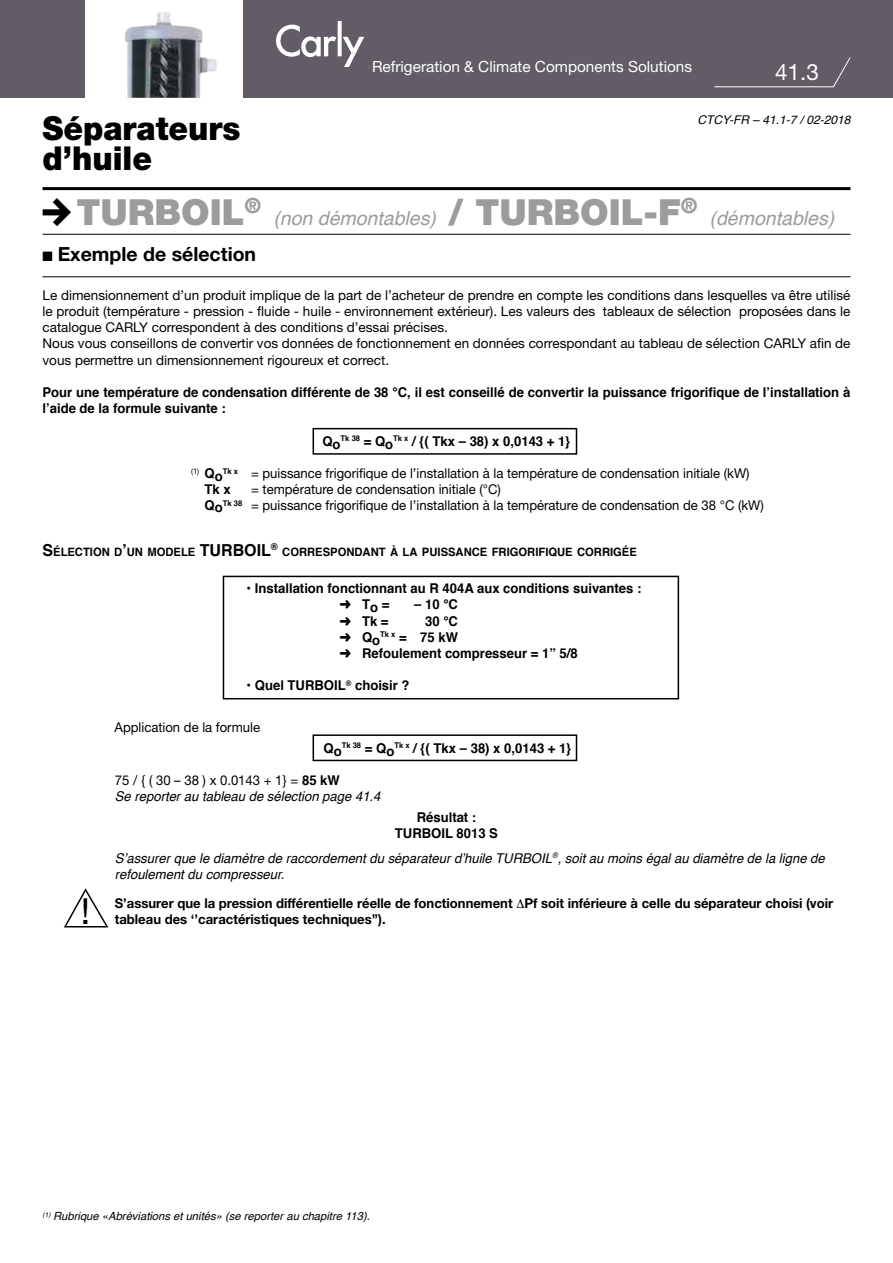
<style>
.page{position:relative;width:893px;height:1263px;background:#fff}
.page>*{position:absolute;margin:0;border:0;box-sizing:border-box;transform-origin:0 0}
.t1{font:900 36px "Helvetica Neue";color:#9c9c9d}
.t2{font:36px "Helvetica Neue";color:#000}
.t3{font:900 33px/30px "Helvetica Neue";color:#000;scale:.95 1}
.t4{font:22.5px "Helvetica Neue";color:#fff}
.t5{font:italic 19.5px "Helvetica";color:#9c9c9d}
.t6{font:700 19.5px "Helvetica Neue";color:#000}
.t7{font:15.3px "Helvetica Neue";color:#fff}
.t8{font:13.5px/16.2px "Helvetica Neue";color:#000}
.t9{font:700 13.5px/16.2px "Helvetica";color:#000}
.t10{font:italic 13.5px/16.2px "Helvetica";color:#000}
.t11{font:700 13.5px/16.2px "Helvetica Neue";color:#000}
.t12{font:italic 12px "Helvetica";color:#000}
.t13{font:700 11.55px "Helvetica";color:#000}
.t14{font:italic 11.25px "Helvetica";color:#000}
.t15{font:700 7.8px "Helvetica";color:#000}
.t16{font:7.8px "Helvetica Neue";color:#000}
.s1{font-family:"Helvetica Neue";font-weight:900;font-style:normal;font-size:36px}
.s2{font-size:13.5px}
.s3{font-family:"Helvetica";font-weight:700;font-size:13.5px}
.s4{font-family:"Helvetica";font-weight:700}
.s5{font-size:16.5px}
</style>
<div class="page">
<div style="left:0;top:0;width:893px;height:98px;background:#615c66"></div>
<hr style="left:43px;top:187px;width:807px;height:3px;background:#000">
<hr style="left:43px;top:234px;width:807px;height:1px;background:#000">
<hr style="left:43px;top:276px;width:807px;height:1px;background:#000">
<div style="left:85px;top:0;width:157px;height:100px;background:#fff"></div>
<img style="left:276px;top:21px;width:88px;height:45px">
<svg style="left:714px;top:57px;width:137px;height:31px"></svg>
<img style="left:125px;top:12px;width:92px;height:86px">
<div style="left:223px;top:576px;width:456px;height:123px;border:2px solid #000"></div>
<div style="left:313px;top:428px;width:264px;height:27px;border:2px solid #000"></div>
<div style="left:313px;top:734px;width:264px;height:27px;border:2px solid #000"></div>
<svg style="left:64px;top:888px;width:45px;height:40px"></svg>
<p class="t7" style="left:372px;top:57px;width:322px">Refrigeration &amp; Climate Components Solutions</p>
<h3 class="t4" style="left:775px;top:58px;width:45px">41.3</h3>
<h2 class="t3" style="left:43px;top:113px;width:210px">Séparateurs d’huile</h2>
<p class="t12" style="left:697px;top:110px;width:154px">CTCY-FR – 41.1-7 / 02-2018</p>
<h1 class="t1" style="left:77px;top:190px;width:186px">TURBOIL<sup>®</sup></h1>
<h3 class="t5" style="left:273px;top:203px;width:426px">(non démontables) <span class="s1">/ TURBOIL-F</span><sup>®</sup></h3>
<h3 class="t5" style="left:710px;top:203px;width:126px">(démontables)</h3>
<h3 class="t6" style="left:43px;top:242px;width:215px">■ Exemple de sélection</h3>
<p class="t8" style="left:43px;top:287px;width:809px">Le dimensionnement d’un produit implique de la part de l’acheteur de prendre en compte les conditions dans lesquelles va être utilisé le produit (température - pression - fluide - huile - environnement extérieur). Les valeurs des tableaux de sélection proposées dans le catalogue CARLY correspondent à des conditions d’essai précises.<br>Nous vous conseillons de convertir vos données de fonctionnement en données correspondant au tableau de sélection CARLY afin de vous permettre un dimensionnement rigoureux et correct.</p>
<p class="t9" style="left:43px;top:384px;width:809px">Pour une température de condensation différente de 38 °C, il est conseillé de convertir la puissance frigorifique de l’installation à l’aide de la formule suivante :</p>
<p class="t9" style="left:322px;top:434px;width:20px">Qo</p>
<p class="t15" style="left:341px;top:432px;width:54px">Tk 38 <span class="s2">= Qo</span></p>
<p class="t9" style="left:393px;top:433px;width:179px"><sup>Tk</sup> <sup>x</sup> / {( Tkx – 38) x 0,0143 + 1}</p>
<p class="t16" style="left:191px;top:466px;width:33px">(1) <span class="s3">Qo</span></p>
<p class="t8" style="left:223px;top:465px;width:528px"><sup>Tk</sup> <sup>x</sup> = puissance frigorifique de l’installation à la température de condensation initiale (kW)</p>
<p class="t9" style="left:205px;top:481px;width:28px">Tk x</p>
<p class="t8" style="left:205px;top:481px;width:561px;text-indent:47px">= température de condensation initiale (°C)<br><span class="s4">Qo</span><sup>Tk</sup> <sup>38</sup> = puissance frigorifique de l’installation à la température de condensation de 38 °C (kW)</p>
<p class="t13" style="left:43px;top:542px;width:596px"><span class="s5">S</span>ÉLECTION D<span class="s5">’</span>UN MODELE <span class="s5">TU RBOIL</span><sup>®</sup> CORRESPONDANT À LA PUISSANCE FRIGORIFIQUE CORRIGÉE</p>
<p class="t9" style="left:340px;top:580px;width:303px;text-indent:-93px">• Installation fonctionnant au R 404A aux conditions suivantes : ➜ To =</p>
<p class="t9" style="left:414px;top:597px;width:45px">– 10 °C</p>
<h1 class="t2" style="left:81px;top:890px;width:11px">!</h1>
<p class="t9" style="left:340px;top:613px;width:51px">➜ Tk =</p>
<p class="t9" style="left:425px;top:613px;width:34px">30 °C</p>
<p class="t9" style="left:340px;top:631px;width:42px">➜ Qo</p>
<p class="t9" style="left:340px;top:629px;width:240px;text-indent:41px"><sup>Tk</sup> <sup>x</sup> = 75 kW<br>➜ Refoulement compresseur = 1” 5/8</p>
<p class="t9" style="left:247px;top:678px;width:165px">• Quel TURBOIL<sup>®</sup> choisir ?</p>
<p class="t8" style="left:115px;top:719px;width:147px">Application de la formule</p>
<p class="t9" style="left:323px;top:741px;width:20px">Qo</p>
<p class="t15" style="left:342px;top:739px;width:54px">Tk 38 <span class="s2">= Qo</span></p>
<p class="t9" style="left:394px;top:740px;width:179px"><sup>Tk</sup> <sup>x</sup> / {( Tkx – 38) x 0,0143 + 1}</p>
<p class="t8" style="left:115px;top:772px;width:227px">75 / { ( 30 – 38 ) x 0.0143 + 1} = <span class="s4">85 kW</span></p>
<p class="t10" style="left:115px;top:789px;width:267px">Se reporter au tableau de sélection page 41.4</p>
<p class="t9" style="left:395px;top:809px;width:105px;text-align:center">Résultat :<br>TURBOIL 8013 S</p>
<p class="t10" style="left:115px;top:850px;width:711px">S’assurer que le diamètre de raccordement du séparateur d’huile TURBOIL<sup>®</sup>, soit au moins égal au diamètre de la ligne de refoulement du compresseur.</p>
<p class="t11" style="left:115px;top:894px;width:720px">S’assurer que la pression différentielle réelle de fonctionnement ∆Pf soit inférieure à celle du séparateur choisi (voir tableau des ‘’caractéristiques techniques’’).</p>
<p class="t14" style="left:43px;top:1207px;width:329px"><sup>(1)</sup> Rubrique «Abréviations et unités» (se reporter au chapitre 113).</p>
</div>
